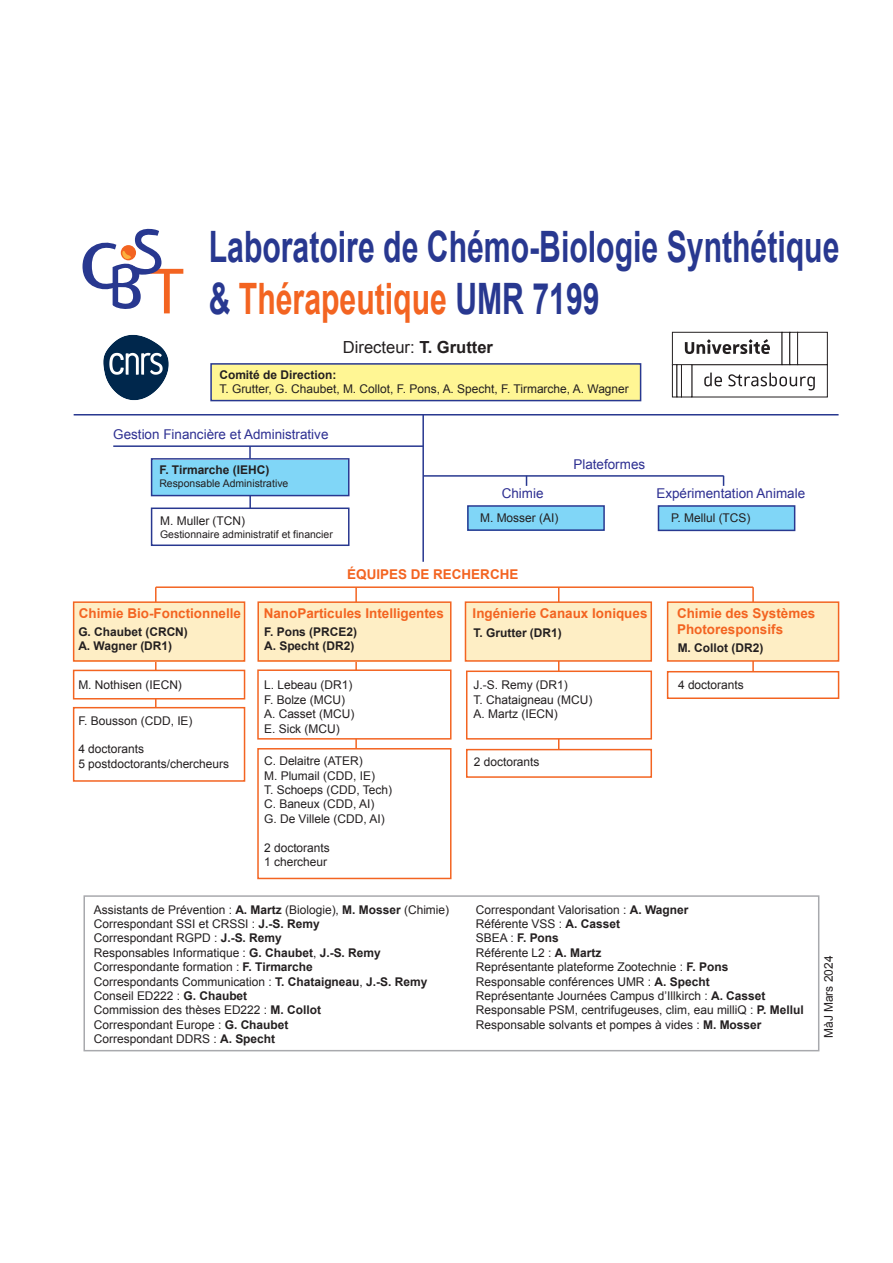
<style>
.page{position:relative;width:893px;height:1263px;background:#fff}
.page>*{position:absolute;margin:0;border:0;box-sizing:border-box;transform-origin:0 0}
.t1{font:66.15px "Myriad Pro";color:#f36421}
.t2{font:700 43.35px/51.9px "Arial";color:#283890;scale:.7 1}
.t3{font:16.65px "Arial";color:#231f20}
.t4{font:700 13.5px/16.2px "Arial";color:#f36421}
.t5{font:13.5px "Arial";color:#2e3092}
.t6{font:12px/14.4px "Arial";color:#231f20}
.t7{font:700 12px/14.4px "Arial";color:#231f20}
.t8{font:10.5px "Arial";color:#231f20}
.s1{color:#f36421}
.s2{font-weight:700}
</style>
<div class="page">
<div style="left:210px;top:363px;width:431px;height:38px;background:#fff694;border:2px solid #283890"></div>
<hr style="left:752px;top:587px;width:2px;height:98px;background:#f36421">
<hr style="left:558px;top:587px;width:1px;height:168px;background:#f36421">
<hr style="left:355px;top:587px;width:2px;height:203px;background:#f36421">
<hr style="left:155px;top:587px;width:2px;height:129px;background:#f36421">
<svg style="left:82px;top:228px;width:79px;height:81px"></svg>
<div style="left:658px;top:506px;width:137px;height:24px;background:#80d6f7"></div>
<div style="left:658px;top:505px;width:137px;height:26px;border:2px solid #283890"></div>
<div style="left:468px;top:506px;width:136px;height:24px;background:#80d6f7"></div>
<div style="left:467px;top:505px;width:138px;height:26px;border:2px solid #283890"></div>
<div style="left:152px;top:460px;width:197px;height:36px;background:#80d6f7"></div>
<div style="left:258px;top:602px;width:193px;height:59px;background:#feeec5"></div>
<div style="left:465px;top:602px;width:186px;height:59px;background:#feeec5"></div>
<div style="left:668px;top:602px;width:171px;height:59px;background:#feeec5"></div>
<div style="left:74px;top:602px;width:171px;height:59px;background:#feeec5"></div>
<div style="left:257px;top:601px;width:194px;height:61px;border:2px solid #f36421"></div>
<hr style="left:74px;top:414px;width:765px;height:1px;background:#283890">
<hr style="left:113px;top:445px;width:310px;height:2px;background:#283890">
<hr style="left:422px;top:415px;width:2px;height:147px;background:#283890">
<hr style="left:156px;top:586px;width:597px;height:2px;background:#f36421">
<hr style="left:423px;top:475px;width:301px;height:2px;background:#283890">
<div style="left:465px;top:601px;width:187px;height:61px;border:2px solid #f36421"></div>
<div style="left:667px;top:601px;width:172px;height:61px;border:2px solid #f36421"></div>
<div style="left:73px;top:601px;width:172px;height:61px;border:2px solid #f36421"></div>
<div style="left:73px;top:670px;width:172px;height:29px;background:#fff;border:2px solid #f36421"></div>
<div style="left:73px;top:707px;width:172px;height:75px;background:#fff;border:2px solid #f36421"></div>
<div style="left:151px;top:458px;width:198px;height:38px;border:2px solid #283890"></div>
<div style="left:257px;top:669px;width:194px;height:71px;background:#fff;border:2px solid #f36421"></div>
<div style="left:257px;top:748px;width:194px;height:131px;background:#fff;border:2px solid #f36421"></div>
<div style="left:466px;top:670px;width:186px;height:70px;background:#fff;border:2px solid #f36421"></div>
<div style="left:667px;top:671px;width:172px;height:28px;background:#fff;border:2px solid #f36421"></div>
<div style="left:466px;top:749px;width:186px;height:29px;background:#fff;border:2px solid #f36421"></div>
<img style="left:103px;top:334px;width:66px;height:67px">
<svg style="left:704px;top:373px;width:18px;height:13px"></svg>
<svg style="left:728px;top:373px;width:87px;height:17px"></svg>
<div style="left:672px;top:332px;width:110px;height:33px;border:1px solid #231f20"></div>
<div style="left:789px;top:332px;width:9px;height:33px;border:1px solid #231f20"></div>
<div style="left:672px;top:364px;width:5px;height:33px;border:1px solid #231f20"></div>
<div style="left:677px;top:364px;width:5px;height:33px;border:1px solid #231f20"></div>
<div style="left:797px;top:332px;width:31px;height:33px;border:1px solid #231f20"></div>
<svg style="left:685px;top:339px;width:85px;height:15px"></svg>
<div style="left:151px;top:507px;width:198px;height:39px;border:2px solid #283890"></div>
<svg style="left:249px;top:447px;width:2px;height:12px"></svg>
<svg style="left:249px;top:496px;width:2px;height:12px"></svg>
<div style="left:83px;top:895px;width:736px;height:156px;border:2px solid #a8a9ad"></div>
<h1 class="t1" style="left:150px;top:250px;width:34px">T</h1>
<h2 class="t2" style="left:209px;top:222px;width:903px">Laboratoire de Chémo-Biologie Synthétique &amp; <span class="s1">Thérapeutique</span> UMR 7199</h2>
<h3 class="t3" style="left:343px;top:336px;width:152px">Directeur: <span class="s2">T. Grutter</span></h3>
<p class="t7" style="left:219px;top:368px;width:118px">Comité de Direction:</p>
<p class="t6" style="left:219px;top:382px;width:411px">T. Grutter, G. Chaubet, M. Collot, F. Pons, A. Specht, F. Tirmarche, A. Wagner</p>
<p class="t5" style="left:113px;top:426px;width:217px">Gestion Financière et Administrative</p>
<p class="t7" style="left:159px;top:463px;width:112px">F. Tirmarche (IEHC)</p>
<p class="t8" style="left:159px;top:476px;width:131px">Responsable Administrative</p>
<p class="t5" style="left:573px;top:455px;width:73px">Plateformes</p>
<p class="t5" style="left:502px;top:484px;width:43px">Chimie</p>
<p class="t5" style="left:656px;top:484px;width:150px">Expérimentation Animale</p>
<p class="t6" style="left:160px;top:514px;width:86px">M. Muller (TCN)</p>
<p class="t6" style="left:480px;top:510px;width:80px">M. Mosser (AI)</p>
<p class="t6" style="left:671px;top:510px;width:81px">P. Mellul (TCS)</p>
<p class="t8" style="left:160px;top:527px;width:174px">Gestionnaire administratif et financier</p>
<p class="t4" style="left:347px;top:566px;width:173px">ÉQUIPES DE RECHERCHE</p>
<p class="t4" style="left:79px;top:605px;width:164px">Chimie Bio-Fonctionnelle</p>
<p class="t4" style="left:264px;top:605px;width:182px">NanoParticules Intelligentes</p>
<p class="t4" style="left:473px;top:605px;width:176px">Ingénierie Canaux Ioniques</p>
<p class="t7" style="left:78px;top:625px;width:111px">G. Chaubet (CRCN)<br>A. Wagner (DR1)</p>
<p class="t7" style="left:264px;top:625px;width:94px">F. Pons (PRCE2)</p>
<p class="t7" style="left:473px;top:626px;width:90px">T. Grutter (DR1)</p>
<p class="t7" style="left:264px;top:639px;width:92px">A. Specht (DR2)</p>
<p class="t4" style="left:677px;top:605px;width:140px">Chimie des Systèmes<br>Photoresponsifs</p>
<p class="t7" style="left:678px;top:641px;width:87px">M. Collot (DR2)</p>
<p class="t6" style="left:78px;top:677px;width:105px">M. Nothisen (IECN)</p>
<p class="t6" style="left:678px;top:678px;width:67px">4 doctorants</p>
<p class="t6" style="left:473px;top:678px;width:120px">J.-S. Remy (DR1)<br>T. Chataigneau (MCU)<br>A. Martz (IECN)</p>
<p class="t6" style="left:264px;top:678px;width:92px">L. Lebeau (DR1)<br>F. Bolze (MCU)<br>A. Casset (MCU)<br>E. Sick (MCU)</p>
<p class="t6" style="left:78px;top:713px;width:116px">F. Bousson (CDD, IE)</p>
<p class="t6" style="left:78px;top:742px;width:152px">4 doctorants<br>5 postdoctorants/chercheurs</p>
<p class="t6" style="left:264px;top:754px;width:129px">C. Delaitre (ATER)<br>M. Plumail (CDD, IE)<br>T. Schoeps (CDD, Tech)<br>C. Baneux (CDD, AI)<br>G. De Villele (CDD, AI)</p>
<p class="t6" style="left:264px;top:840px;width:67px">2 doctorants<br>1 chercheur</p>
<p class="t6" style="left:474px;top:755px;width:67px">2 doctorants</p>
<p class="t6" style="left:94px;top:902px;width:357px">Assistants de Prévention : <span class="s2">A. Martz</span> (Biologie), <span class="s2">M. Mosser</span> (Chimie)<br>Correspondant SSI et CRSSI : <span class="s2">J.-S. Remy<br></span>Correspondant RGPD : <span class="s2">J.-S. Remy<br></span>Responsables Informatique : <span class="s2">G. Chaubet</span>, <span class="s2">J.-S. Remy </span>Correspondante formation : <span class="s2">F. Tirmarche<br></span>Correspondants Communication : <span class="s2">T. Chataigneau</span>, <span class="s2">J.-S. Remy </span>Conseil ED222 : <span class="s2">G. Chaubet<br></span>Commission des thèses ED222 : <span class="s2">M. Collot<br></span>Correspondant Europe : <span class="s2">G. Chaubet<br></span>Correspondant DDRS : <span class="s2">A. Specht</span></p>
<p class="t6" style="left:476px;top:902px;width:329px">Correspondant Valorisation : <span class="s2">A. Wagner<br></span>Référente VSS : <span class="s2">A. Casset<br></span>SBEA : <span class="s2">F. Pons<br></span>Référente L2 : <span class="s2">A. Martz<br></span>Représentante plateforme Zootechnie : <span class="s2">F. Pons<br></span>Responsable conférences UMR : <span class="s2">A. Specht<br></span>Représentante Journées Campus d’Illkirch : <span class="s2">A. Casset </span>Responsable PSM, centrifugeuses, clim, eau milliQ : <span class="s2">P. Mellul </span>Responsable solvants et pompes à vides : <span class="s2">M. Mosser</span></p>
<p class="t6" style="left:821px;top:1038px;width:84px;rotate:-90deg">MàJ Mars 2024</p>
</div>
